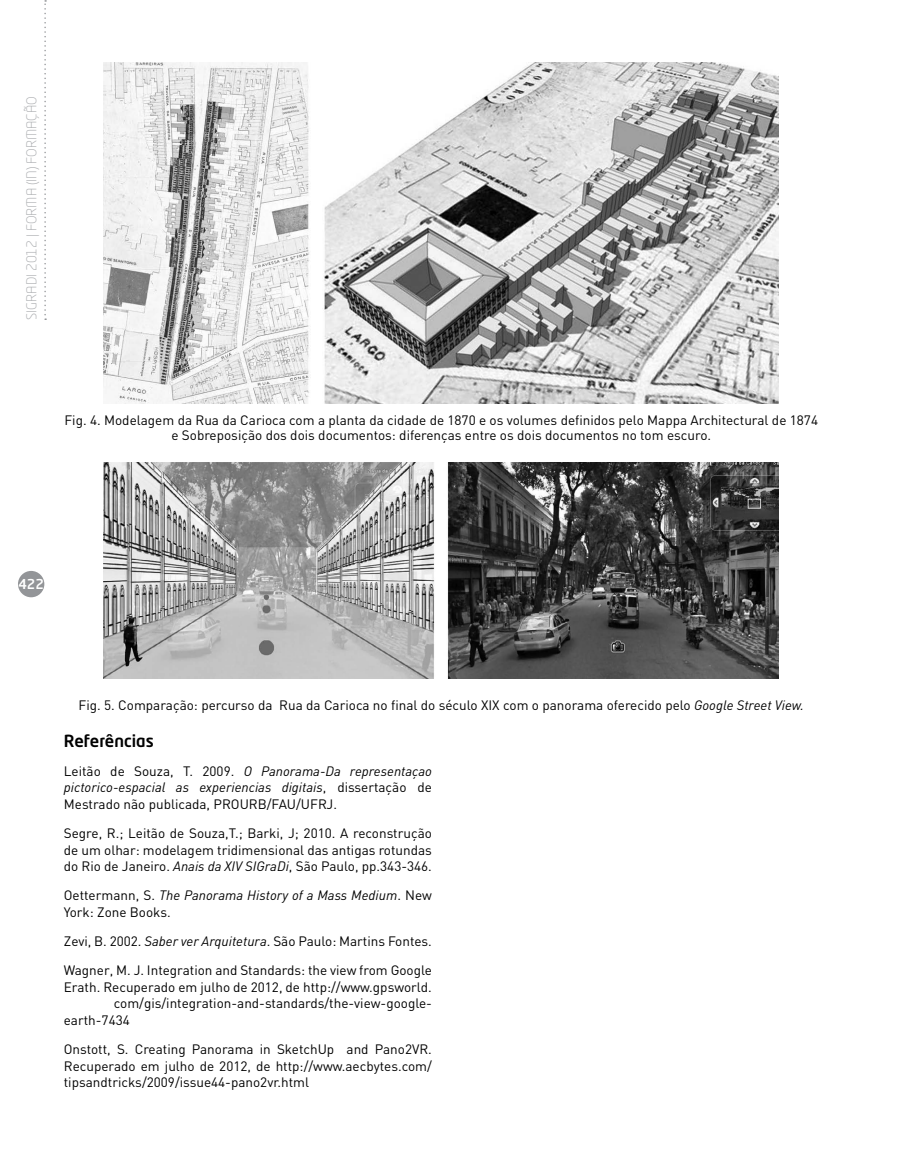
<style>
.page{position:relative;width:915px;height:1170px;background:#fff}
.page>*{position:absolute;margin:0;border:0;box-sizing:border-box;transform-origin:0 0}
.t1{font:500 16.5px "Neo Tech Std";color:#000}
.t2{font:13.5px/16.5px "DIN";color:#000;text-align:justify}
.t3{font:300 13.5px "Neo Tech Std";color:#a7a9ac}
.t4{font:500 13.5px "Neo Tech Std";color:#fff}
.s1{font-style:italic}
</style>
<div class="page">
<div style="left:18px;top:571px;width:26px;height:26px;background:#939598;border-radius:50%"></div>
<svg style="left:44px;top:0;width:2px;height:320px"></svg>
<img style="left:104px;top:63px;width:674px;height:340px">
<img style="left:104px;top:463px;width:674px;height:216px">
<p class="t3" style="left:23px;top:320px;width:225px;rotate:-90deg">SIGRADI 2012 | FORMA (IN) FORMAÇÃO</p>
<p class="t2" style="left:64px;top:413px;width:754px;line-height:15px;text-align:center">Fig. 4. Modelagem da Rua da Carioca com a planta da cidade de 1870 e os volumes definidos pelo Mappa Architectural de 1874 e Sobreposição dos dois documentos: diferenças entre os dois documentos no tom escuro.</p>
<p class="t4" style="left:18px;top:575px;width:27px">422</p>
<p class="t2" style="left:78px;top:696px;width:726px">Fig. 5. Comparação: percurso da Rua da Carioca no final do século XIX com o panorama oferecido pelo <span class="s1">Google Street View.</span></p>
<p class="t1" style="left:64px;top:730px;width:91px">Referências</p>
<p class="t2" style="left:64px;top:762px;width:369px">Leitão de Souza, T. 2009. <span class="s1">O Panorama-Da representaçao pictorico-espacial as experiencias digitais</span>, dissertação de Mestrado não publicada, PROURB/FAU/UFRJ.</p>
<p class="t2" style="left:64px;top:824px;width:369px">Segre, R.; Leitão de Souza,T.; Barki, J; 2010. A reconstrução de um olhar: modelagem tridimensional das antigas rotundas do Rio de Janeiro. <span class="s1">Anais da XIV SIGraDi</span>, São Paulo, pp.343-346.</p>
<p class="t2" style="left:64px;top:886px;width:369px">Oettermann, S. <span class="s1">The Panorama History of a Mass Medium</span>. New<br>York: Zone Books.</p>
<p class="t2" style="left:64px;top:926px;width:369px;line-height:29.2px">Zevi, B. 2002. <span class="s1">Saber ver Arquitetura</span>. São Paulo: Martins Fontes.<br>Wagner, M. J. Integration and Standards: the view from Google</p>
<p class="t2" style="left:64px;top:978px;width:369px">Erath. Recuperado em julho de 2012, de http://www.gpsworld.</p>
<p class="t2" style="left:114px;top:994px;width:319px">com/gis/integration-and-standards/the-view-google-</p>
<p class="t2" style="left:64px;top:1011px;width:67px">earth-7434</p>
<p class="t2" style="left:64px;top:1040px;width:369px">Onstott, S. Creating Panorama in SketchUp and Pano2VR.<br>Recuperado em julho de 2012, de http://www.aecbytes.com/ tipsandtricks/2009/issue44-pano2vr.html</p>
</div>
